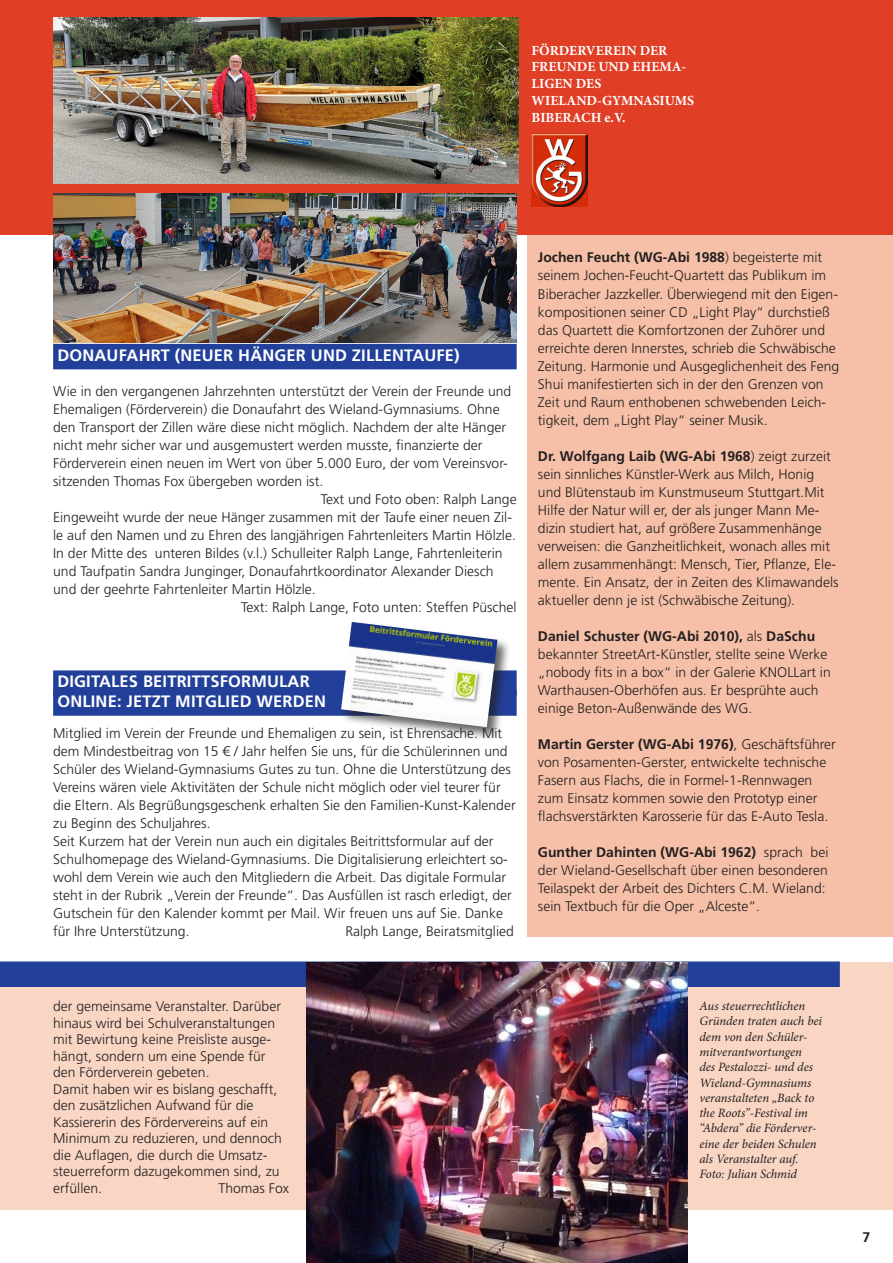
<style>
.page{position:relative;width:893px;height:1263px;background:#fff}
.page>*{position:absolute;margin:0;border:0;box-sizing:border-box;transform-origin:0 0}
.Frutiger_Balken{font:700 16.5px "Frutiger LT Std";letter-spacing:.01em;color:#fff}
.Body_Frutiger{font:300 13.95px/18px "Frutiger LT Std";color:#231f20}
.Body_Frutiger_frei{font:300 13.95px/18px "Frutiger LT Std";color:#231f20}
.t1{font:700 13.95px/16.6px "Minion Pro";color:#fff}
.t2{font:700 13.95px "Frutiger LT Std";color:#231f20}
.BildU{font:italic 12.75px/15.3px "Minion Pro";letter-spacing:-.005em;color:#231f20}
.s1{font-weight:700}
</style>
<div class="page">
<div style="left:0;top:962px;width:893px;height:248px;background:#f9d5c3"></div>
<div style="left:527px;top:216px;width:366px;height:720px;background:#f5c0a7"></div>
<div style="left:0;top:0;width:893px;height:234px;background:#e03f26"></div>
<img style="left:531px;top:134px;width:56px;height:73px">
<div style="left:53px;top:670px;width:464px;height:26px;background:#223f99"></div>
<div style="left:53px;top:690px;width:464px;height:26px;background:#223f99"></div>
<div style="left:53px;top:344px;width:464px;height:25px;background:#223f99"></div>
<img style="left:54px;top:18px;width:464px;height:166px">
<img style="left:54px;top:193px;width:463px;height:149px">
<div style="left:0;top:961px;width:840px;height:26px;background:#223f99"></div>
<img style="left:306px;top:962px;width:382px;height:301px">
<div style="left:340px;top:620px;width:171px;height:121px;background:#231f20;opacity:.7"></div>
<img style="left:341px;top:622px;width:156px;height:105px">
<p class="t1" style="left:531px;top:42px;width:164px">FÖRDERVEREIN DER<br>FREUNDE UND EHEMA-<br>LIGEN DES<br>WIELAND-GYMNASIUMS<br>BIBERACH e.V.</p>
<p class="Frutiger_Balken" style="left:57px;top:345px;width:404px">DONAUFAHRT (NEUER HÄNGER UND ZILLENTAUFE)</p>
<p class="Body_Frutiger" style="left:53px;top:382px;width:460px">Wie in den vergangenen Jahrzehnten unterstützt der Verein der Freunde und Ehemaligen (Förderverein) die Donaufahrt des Wieland-Gymnasiums. Ohne den Transport der Zillen wäre diese nicht möglich. Nachdem der alte Hänger nicht mehr sicher war und ausgemustert werden musste, finanzierte der Förderverein einen neuen im Wert von über 5.000 Euro, der vom Vereinsvor&shy;sitzenden Thomas Fox übergeben worden ist.</p>
<p class="Body_Frutiger" style="left:321px;top:490px;width:197px">Text und Foto oben: Ralph Lange</p>
<p class="Body_Frutiger" style="left:53px;top:508px;width:464px">Eingeweiht wurde der neue Hänger zusammen mit der Taufe einer neuen Zil&shy;le auf den Namen und zu Ehren des langjährigen Fahrtenleiters Martin Hölzle.<br>In der Mitte des unteren Bildes (v.l.) Schulleiter Ralph Lange, Fahrtenleiterin und Taufpatin Sandra Junginger, Donaufahrtkoordinator Alexander Diesch und der geehrte Fahrtenleiter Martin Hölzle.</p>
<p class="Body_Frutiger" style="left:241px;top:598px;width:277px">Text: Ralph Lange, Foto unten: Steffen Püschel</p>
<p class="Frutiger_Balken" style="left:57px;top:672px;width:254px">DIGITALES BEITRITTSFORMULAR</p>
<p class="Frutiger_Balken" style="left:57px;top:692px;width:270px">ONLINE: JETZT MITGLIED WERDEN</p>
<p class="Body_Frutiger" style="left:53px;top:724px;width:464px">Mitglied im Verein der Freunde und Ehemaligen zu sein, ist Ehrensache. Mit dem Mindestbeitrag von 15 € / Jahr helfen Sie uns, für die Schülerinnen und Schüler des Wieland-Gymnasiums Gutes zu tun. Ohne die Unterstützung des Vereins wären viele Aktivitäten der Schule nicht möglich oder viel teurer für die Eltern. Als Begrüßungsgeschenk erhalten Sie den Familien-Kunst-Kalender zu Beginn des Schuljahres.</p>
<p class="Body_Frutiger" style="left:53px;top:832px;width:460px">Seit Kurzem hat der Verein nun auch ein digitales Beitrittsformular auf der Schulhomepage des Wieland-Gymnasiums. Die Digitalisierung erleichtert so&shy;wohl dem Verein wie auch den Mitgliedern die Arbeit. Das digitale Formular steht in der Rubrik „Verein der Freunde“. Das Ausfüllen ist rasch erledigt, der Gutschein für den Kalender kommt per Mail. Wir freuen uns auf Sie. Danke für Ihre Unterstützung.</p>
<p class="Body_Frutiger" style="left:345px;top:922px;width:170px">Ralph Lange, Beiratsmitglied</p>
<p class="Body_Frutiger_frei" style="left:538px;top:249px;width:303px"><span class="s1">Jochen Feucht (WG-Abi 1988</span>) begeisterte mit seinem Jochen-Feucht-Quartett das Publikum im Biberacher Jazzkeller. Überwiegend mit den Eigen&shy;kompositionen seiner CD „Light Play“ durchstieß das Quartett die Komfortzonen der Zuhörer und erreichte deren Innerstes, schrieb die Schwäbische Zeitung. Harmonie und Ausgeglichenheit des Feng Shui manifestierten sich in der den Grenzen von Zeit und Raum enthobenen schwebenden Leich&shy;tigkeit, dem „Light Play“ seiner Musik.</p>
<p class="Body_Frutiger_frei" style="left:538px;top:447px;width:302px"><span class="s1">Dr. Wolfgang Laib (WG-Abi 1968</span>) zeigt zurzeit sein sinnliches Künstler-Werk aus Milch, Honig und Blütenstaub im Kunstmuseum Stuttgart.Mit Hilfe der Natur will er, der als junger Mann Me&shy;dizin studiert hat, auf größere Zusammenhänge verweisen: die Ganzheitlichkeit, wonach alles mit allem zusammenhängt: Mensch, Tier, Pflanze, Ele&shy;mente. Ein Ansatz, der in Zeiten des Klimawandels aktueller denn je ist (Schwäbische Zeitung).</p>
<p class="Body_Frutiger_frei" style="left:538px;top:627px;width:294px"><span class="s1">Daniel Schuster (WG-Abi 2010),</span> als <span class="s1">DaSchu </span>bekannter StreetArt-Künstler, stellte seine Werke „nobody fits in a box“ in der Galerie KNOLLart in Warthausen-Oberhöfen aus. Er besprühte auch einige Beton-Außenwände des WG.</p>
<p class="Body_Frutiger_frei" style="left:538px;top:735px;width:299px"><span class="s1">Martin Gerster (WG-Abi 1976)</span>, Geschäftsführer von Posamenten-Gerster, entwickelte technische Fasern aus Flachs, die in Formel-1-Rennwagen zum Einsatz kommen sowie den Prototyp einer flachsverstärkten Karosserie für das E-Auto Tesla.</p>
<p class="Body_Frutiger_frei" style="left:538px;top:843px;width:292px"><span class="s1">Gunther Dahinten (WG-Abi 1962)</span> sprach bei der Wieland-Gesellschaft über einen besonderen Teilaspekt der Arbeit des Dichters C.M. Wieland: sein Textbuch für die Oper „Alceste“.</p>
<p class="Body_Frutiger" style="left:53px;top:998px;width:229px;line-height:16.5px">der gemeinsame Veranstalter. Darüber hinaus wird bei Schulveranstaltungen mit Bewirtung keine Preisliste ausge&shy;hängt, sondern um eine Spende für den Förderverein gebeten.</p>
<p class="Body_Frutiger" style="left:53px;top:1081px;width:230px;line-height:16.5px">Damit haben wir es bislang geschafft, den zusätzlichen Aufwand für die<br>Kassiererin des Fördervereins auf ein<br>Minimum zu reduzieren, und dennoch die Auflagen, die durch die Umsatz&shy;steuerreform dazugekommen sind, zu erfüllen.</p>
<p class="Body_Frutiger" style="left:218px;top:1179px;width:72px">Thomas Fox</p>
<p class="BildU" style="left:699px;top:998px;width:124px">Aus steuerrechtlichen<br>Gründen traten auch bei dem von den Schüler&shy;mitverantwortungen<br>des Pestalozzi- und des<br>Wieland-Gymnasiums veranstalteten „Back to the Roots”-Festival im “Abdera” die Förderver&shy;eine der beiden Schulen als Veranstalter auf.</p>
<p class="BildU" style="left:699px;top:1166px;width:99px">Foto: Julian Schmid</p>
<p class="t2" style="left:862px;top:1229px;width:9px">7</p>
</div>
